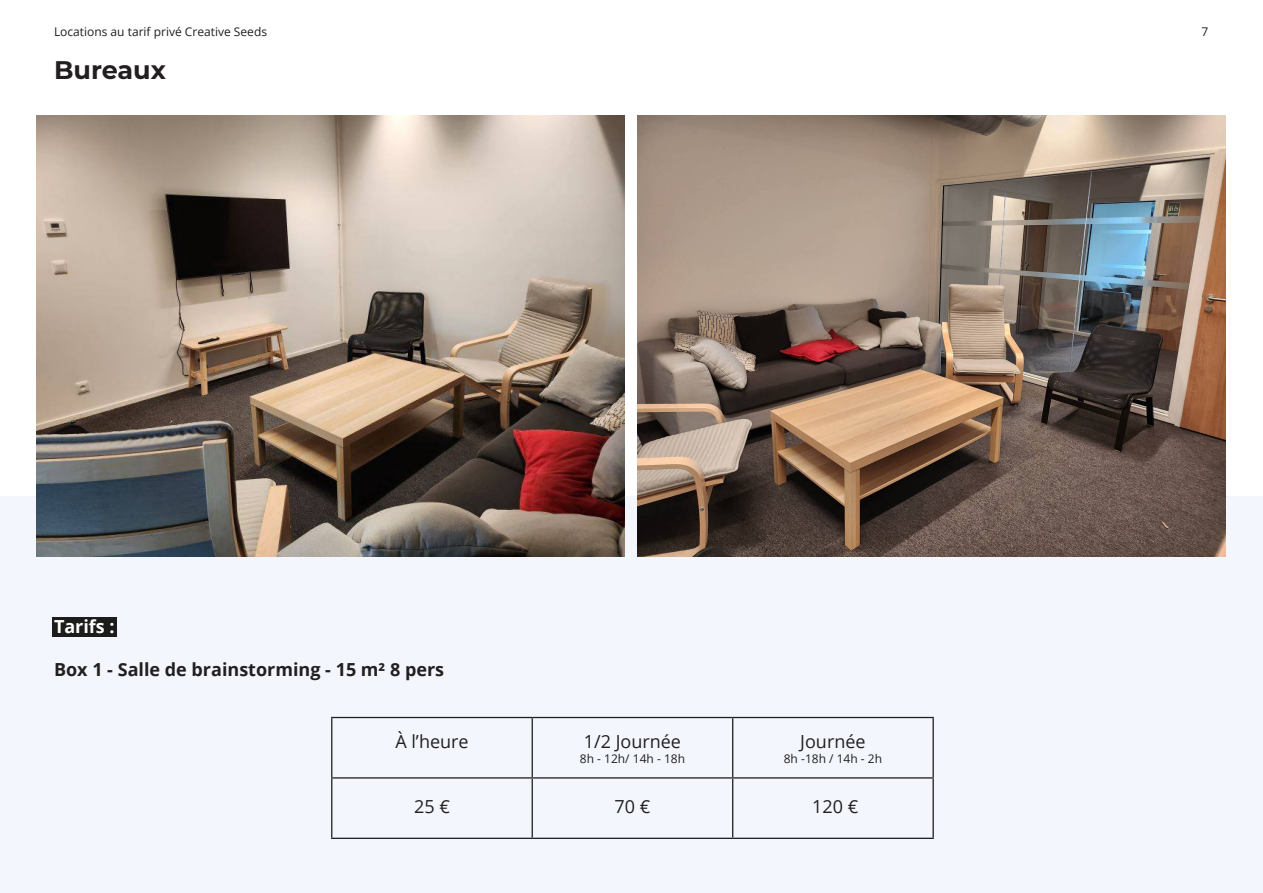
<style>
.page{position:relative;width:1263px;height:893px;background:#fff}
.page>*{position:absolute;margin:0;border:0;box-sizing:border-box;transform-origin:0 0}
.titrage{font:700 25.5px "Montserrat";color:#231f20}
.texte_de_labeur{font:700 18px "Open Sans";color:#231f20}
.texte_de_labeur-2{font:18px "Open Sans";color:#231f20}
.texte_de_labeur-3{font:700 18px "Open Sans";color:#fff}
.texte_de_labeur-4{font:12px "Open Sans";color:#231f20}
</style>
<div class="page">
<div style="left:0;top:496px;width:1263px;height:397px;background:#f3f7fd"></div>
<div style="left:52px;top:617px;width:65px;height:20px;background:#1c1d1a"></div>
<hr style="left:331px;top:717px;width:201px;height:1px;background:#231f20">
<hr style="left:331px;top:718px;width:1px;height:59px;background:#231f20">
<hr style="left:532px;top:717px;width:201px;height:1px;background:#231f20">
<hr style="left:532px;top:718px;width:1px;height:59px;background:#231f20">
<hr style="left:733px;top:717px;width:201px;height:1px;background:#231f20">
<hr style="left:732px;top:718px;width:1px;height:59px;background:#231f20">
<hr style="left:932px;top:718px;width:2px;height:59px;background:#231f20">
<hr style="left:331px;top:777px;width:201px;height:2px;background:#231f20">
<hr style="left:331px;top:779px;width:1px;height:59px;background:#231f20">
<hr style="left:532px;top:777px;width:201px;height:2px;background:#231f20">
<hr style="left:532px;top:779px;width:1px;height:59px;background:#231f20">
<hr style="left:733px;top:777px;width:201px;height:2px;background:#231f20">
<hr style="left:732px;top:779px;width:1px;height:59px;background:#231f20">
<hr style="left:932px;top:779px;width:2px;height:59px;background:#231f20">
<hr style="left:331px;top:838px;width:201px;height:1px;background:#231f20">
<hr style="left:532px;top:838px;width:201px;height:1px;background:#231f20">
<hr style="left:733px;top:838px;width:201px;height:1px;background:#231f20">
<img style="left:638px;top:115px;width:588px;height:441px">
<img style="left:37px;top:115px;width:588px;height:441px">
<p class="texte_de_labeur-4" style="left:54px;top:24px;width:215px">Locations au tarif privé Creative Seeds</p>
<p class="texte_de_labeur-4" style="left:1201px;top:24px;width:8px">7</p>
<p class="titrage" style="left:54px;top:51px;width:113px">Bureaux</p>
<p class="texte_de_labeur-3" style="left:54px;top:614px;width:62px">Tarifs :</p>
<p class="texte_de_labeur" style="left:54px;top:657px;width:392px">Box 1 - Salle de brainstorming - 15 m² 8 pers</p>
<p class="texte_de_labeur-2" style="left:395px;top:729px;width:75px">À l’heure</p>
<p class="texte_de_labeur-2" style="left:584px;top:729px;width:99px">1/2 Journée</p>
<p class="texte_de_labeur-4" style="left:580px;top:750px;width:107px">8h - 12h/ 14h - 18h</p>
<p class="texte_de_labeur-2" style="left:800px;top:729px;width:67px">Journée</p>
<p class="texte_de_labeur-4" style="left:784px;top:750px;width:100px">8h -18h / 14h - 2h</p>
<p class="texte_de_labeur-2" style="left:414px;top:794px;width:37px">25 €</p>
<p class="texte_de_labeur-2" style="left:614px;top:794px;width:37px">70 €</p>
<p class="texte_de_labeur-2" style="left:812px;top:794px;width:48px">120 €</p>
</div>
